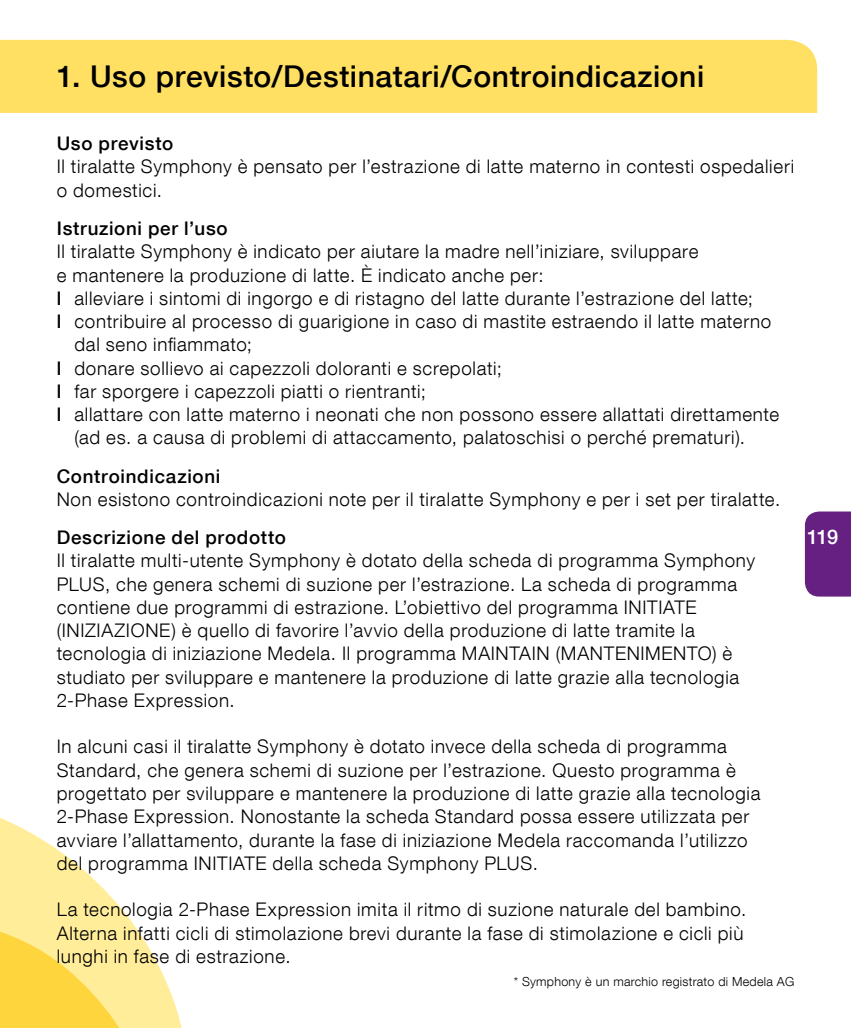
<style>
.page{position:relative;width:851px;height:1028px;background:#fff}
.page>*{position:absolute;margin:0;border:0;box-sizing:border-box;transform-origin:0 0}
.t1{font:500 30px "Helvetica Neue LT Com";letter-spacing:.02em;color:#000}
.t2{font:500 20px "Helvetica Neue LT Com";color:#fff}
.t3{font:300 18.75px/23.2px "Helvetica Neue LT Com";letter-spacing:.04em;color:#000}
.t4{font:500 18.75px "Helvetica Neue LT Com";letter-spacing:.04em;color:#000}
.t5{font:300 12.5px "Helvetica Neue LT Com";letter-spacing:.02em;color:#000}
.s1{font-weight:500}
</style>
<div class="page">
<div style="left:0;top:40px;width:817px;height:73px;background:#ffe062"></div>
<svg style="left:0;top:818px;width:178px;height:210px;fill:#ffed9a"></svg>
<div style="left:804px;top:511px;width:46px;height:85px;background:#652082"></div>
<h1 class="t1" style="left:57px;top:58px;width:649px">1. Uso previsto/Destinatari/Controindicazioni</h1>
<p class="t4" style="left:57px;top:132px;width:118px">Uso previsto</p>
<p class="t3" style="left:57px;top:155px;width:738px">Il tiralatte Symphony è pensato per l’estrazione di latte materno in contesti ospedalieri o domestici.</p>
<p class="t4" style="left:57px;top:217px;width:172px">Istruzioni per l’uso</p>
<p class="t3" style="left:57px;top:239px;width:643px">Il tiralatte Symphony è indicato per aiutare la madre nell’iniziare, sviluppare</p>
<p class="t3" style="left:57px;top:263px;width:488px">e mantenere la produzione di latte. È indicato anche per:</p>
<p class="t3" style="left:57px;top:286px;width:697px"><span class="s1">l</span> alleviare i sintomi di ingorgo e di ristagno del latte durante l’estrazione del latte;</p>
<p class="t3" style="left:57px;top:309px;width:716px"><span class="s1">l</span> contribuire al processo di guarigione in caso di mastite estraendo il latte materno</p>
<p class="t3" style="left:74px;top:332px;width:179px">dal seno infiammato;</p>
<p class="t3" style="left:57px;top:356px;width:446px"><span class="s1">l</span> donare sollievo ai capezzoli doloranti e screpolati;</p>
<p class="t3" style="left:57px;top:379px;width:370px"><span class="s1">l</span> far sporgere i capezzoli piatti o rientranti;</p>
<p class="t3" style="left:57px;top:402px;width:723px"><span class="s1">l</span> allattare con latte materno i neonati che non possono essere allattati direttamente</p>
<p class="t3" style="left:74px;top:425px;width:672px">(ad es. a causa di problemi di attaccamento, palatoschisi o perché prematuri).</p>
<p class="t4" style="left:57px;top:464px;width:165px">Controindicazioni</p>
<p class="t3" style="left:57px;top:487px;width:725px">Non esistono controindicazioni note per il tiralatte Symphony e per i set per tiralatte.</p>
<p class="t4" style="left:57px;top:526px;width:231px">Descrizione del prodotto</p>
<p class="t3" style="left:57px;top:548px;width:699px">Il tiralatte multi-utente Symphony è dotato della scheda di programma Symphony PLUS, che genera schemi di suzione per l’estrazione. La scheda di programma contiene due programmi di estrazione. L’obiettivo del programma INITIATE (INIZIAZIONE) è quello di favorire l’avvio della produzione di latte tramite la tecnologia di iniziazione Medela. Il programma MAINTAIN (MANTENIMENTO) è studiato per sviluppare e mantenere la produzione di latte grazie alla tecnologia 2-Phase Expression.</p>
<p class="t3" style="left:57px;top:734px;width:705px">In alcuni casi il tiralatte Symphony è dotato invece della scheda di programma Standard, che genera schemi di suzione per l’estrazione. Questo programma è progettato per sviluppare e mantenere la produzione di latte grazie alla tecnologia 2-Phase Expression. Nonostante la scheda Standard possa essere utilizzata per avviare l’allattamento, durante la fase di iniziazione Medela raccomanda l’utilizzo del programma INITIATE della scheda Symphony PLUS.</p>
<p class="t3" style="left:57px;top:897px;width:691px">La tecnologia 2-Phase Expression imita il ritmo di suzione naturale del bambino.<br>Alterna infatti cicli di stimolazione brevi durante la fase di stimolazione e cicli più lunghi in fase di estrazione.</p>
<p class="t5" style="left:513px;top:973px;width:282px">* Symphony è un marchio registrato di Medela AG</p>
<p class="t2" style="left:806px;top:524px;width:33px">119</p>
</div>
